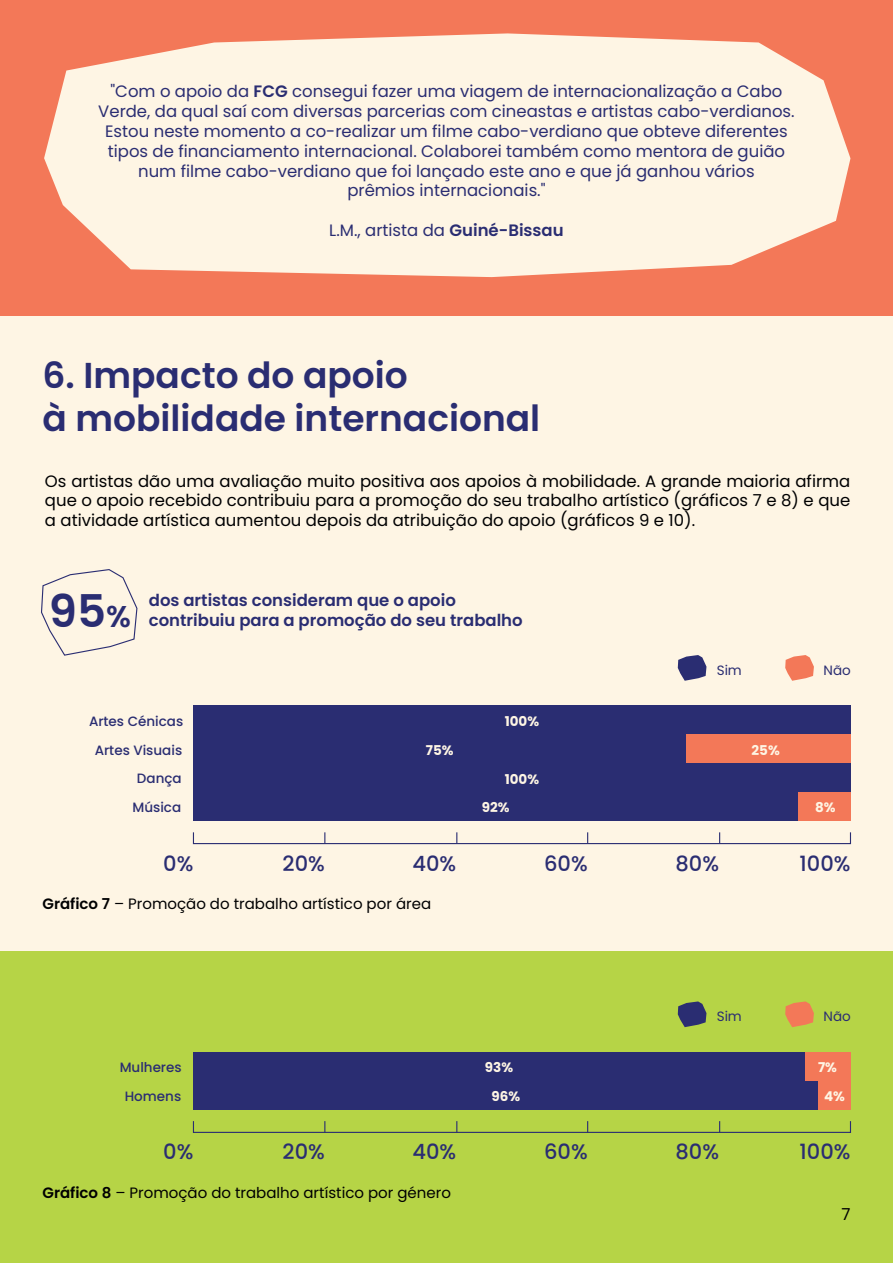
<style>
.page{position:relative;width:893px;height:1263px;background:#fff}
.page>*{position:absolute;margin:0;border:0;box-sizing:border-box;transform-origin:0 0}
.t1{font:600 36px/43.2px "Poppins";color:#2a2d72}
.t2{font:500 21px "Poppins";color:#2a2d72}
.t3{font:16.5px/19.8px "Poppins";color:#2a2d72;text-align:center}
.t4{font:16.5px/19.8px "Poppins";color:#000001;text-align:justify}
.t5{font:600 16.5px/19.8px "Poppins";color:#2a2d72}
.t6{font:15px "Poppins";color:#000001}
.t7{font:500 13.5px/28.8px "Poppins";color:#2a2d72;text-align:right}
.t8{font:700 13.5px "Poppins";color:#fef5e4}
.t9{font:13.5px "Poppins";color:#2a2d72}
.s1{font-weight:600}
.s2{font-size:45px}
.s3{font-size:30px}
</style>
<div class="page">
<div style="left:0;top:316px;width:893px;height:635px;background:#fef5e4"></div>
<div style="left:0;top:951px;width:893px;height:312px;background:#b6d446"></div>
<div style="left:0;top:0;width:893px;height:316px;background:#f37858"></div>
<svg style="left:44px;top:33px;width:806px;height:244px;background:#fce5d2"></svg>
<div style="left:798px;top:792px;width:52px;height:29px;background:#f37858"></div>
<div style="left:193px;top:705px;width:657px;height:29px;background:#2a2d72"></div>
<div style="left:193px;top:734px;width:493px;height:29px;background:#2a2d72"></div>
<div style="left:686px;top:734px;width:164px;height:29px;background:#f37858"></div>
<div style="left:193px;top:792px;width:605px;height:29px;background:#2a2d72"></div>
<div style="left:193px;top:763px;width:657px;height:29px;background:#2a2d72"></div>
<div style="left:193px;top:832px;width:658px;height:12px;border:1px solid #2a2d72"></div>
<svg style="left:678px;top:655px;width:28px;height:26px"></svg>
<svg style="left:785px;top:655px;width:29px;height:26px"></svg>
<div style="left:804px;top:1052px;width:46px;height:29px;background:#f37858"></div>
<div style="left:193px;top:1052px;width:611px;height:29px;background:#2a2d72"></div>
<div style="left:818px;top:1081px;width:32px;height:29px;background:#f37858"></div>
<div style="left:193px;top:1081px;width:625px;height:29px;background:#2a2d72"></div>
<div style="left:193px;top:1120px;width:658px;height:13px;border:1px solid #2a2d72"></div>
<svg style="left:678px;top:1001px;width:28px;height:26px"></svg>
<svg style="left:785px;top:1001px;width:29px;height:26px"></svg>
<svg style="left:41px;top:569px;width:97px;height:87px"></svg>
<p class="t3" style="left:98px;top:82px;width:698px">"Com o apoio da <span class="s1">FCG</span> consegui fazer uma viagem de internacionalização a Cabo Verde, da qual saí com diversas parcerias com cineastas e artistas cabo-verdianos.<br>Estou neste momento a co-realizar um filme cabo-verdiano que obteve diferentes tipos de financiamento internacional. Colaborei também como mentora de guião num filme cabo-verdiano que foi lançado este ano e que já ganhou vários<br>prêmios internacionais."</p>
<p class="t3" style="left:329px;top:220px;width:236px">L.M., artista da <span class="s1">Guiné-Bissau</span></p>
<h1 class="t1" style="left:43px;top:354px;width:499px">6. Impacto do apoio<br>à mobilidade internacional</h1>
<p class="t4" style="left:45px;top:471px;width:807px">Os artistas dão uma avaliação muito positiva aos apoios à mobilidade. A grande maioria afirma que o apoio recebido contribuiu para a promoção do seu trabalho artístico (gráficos 7 e 8) e que a atividade artística aumentou depois da atribuição do apoio (gráficos 9 e 10).</p>
<p class="t5" style="left:49px;top:590px;width:475px;text-indent:100px">dos artistas consideram que o apoio<br><span class="s2">95</span><span class="s3">%</span> contribuiu para a promoção do seu trabalho</p>
<p class="t9" style="left:717px;top:662px;width:27px">Sim</p>
<p class="t9" style="left:823px;top:662px;width:29px">Não</p>
<p class="t7" style="left:89px;top:707px;width:96px">Artes Cénicas<br>Artes Visuais<br>Dança<br>Música</p>
<p class="t8" style="left:505px;top:713px;width:36px">100%</p>
<p class="t8" style="left:426px;top:742px;width:29px">75%</p>
<p class="t8" style="left:751px;top:742px;width:30px">25%</p>
<p class="t8" style="left:505px;top:771px;width:36px">100%</p>
<p class="t8" style="left:482px;top:800px;width:29px">92%</p>
<p class="t8" style="left:815px;top:800px;width:22px">8%</p>
<p class="t2" style="left:163px;top:851px;width:32px">0%</p>
<p class="t2" style="left:283px;top:851px;width:44px">20%</p>
<p class="t2" style="left:413px;top:851px;width:45px">40%</p>
<p class="t2" style="left:544px;top:851px;width:45px">60%</p>
<p class="t2" style="left:676px;top:851px;width:45px">80%</p>
<p class="t2" style="left:799px;top:851px;width:52px">100%</p>
<p class="t6" style="left:43px;top:895px;width:390px"><span class="s1">Gráfico 7</span> – Promoção do trabalho artístico por área</p>
<p class="t9" style="left:717px;top:1009px;width:27px">Sim</p>
<p class="t9" style="left:823px;top:1009px;width:29px">Não</p>
<p class="t7" style="left:120px;top:1053px;width:64px;text-align:center">Mulheres<br>Homens</p>
<p class="t8" style="left:485px;top:1059px;width:30px">93%</p>
<p class="t8" style="left:818px;top:1059px;width:20px">7%</p>
<p class="t8" style="left:492px;top:1088px;width:30px">96%</p>
<p class="t8" style="left:824px;top:1088px;width:22px">4%</p>
<p class="t2" style="left:163px;top:1140px;width:32px">0%</p>
<p class="t2" style="left:283px;top:1140px;width:44px">20%</p>
<p class="t2" style="left:413px;top:1140px;width:45px">40%</p>
<p class="t2" style="left:544px;top:1140px;width:45px">60%</p>
<p class="t2" style="left:676px;top:1140px;width:45px">80%</p>
<p class="t2" style="left:799px;top:1140px;width:52px">100%</p>
<p class="t6" style="left:43px;top:1184px;width:410px"><span class="s1">Gráfico 8</span> – Promoção do trabalho artístico por género</p>
<p class="t4" style="left:841px;top:1205px;width:11px">7</p>
</div>
